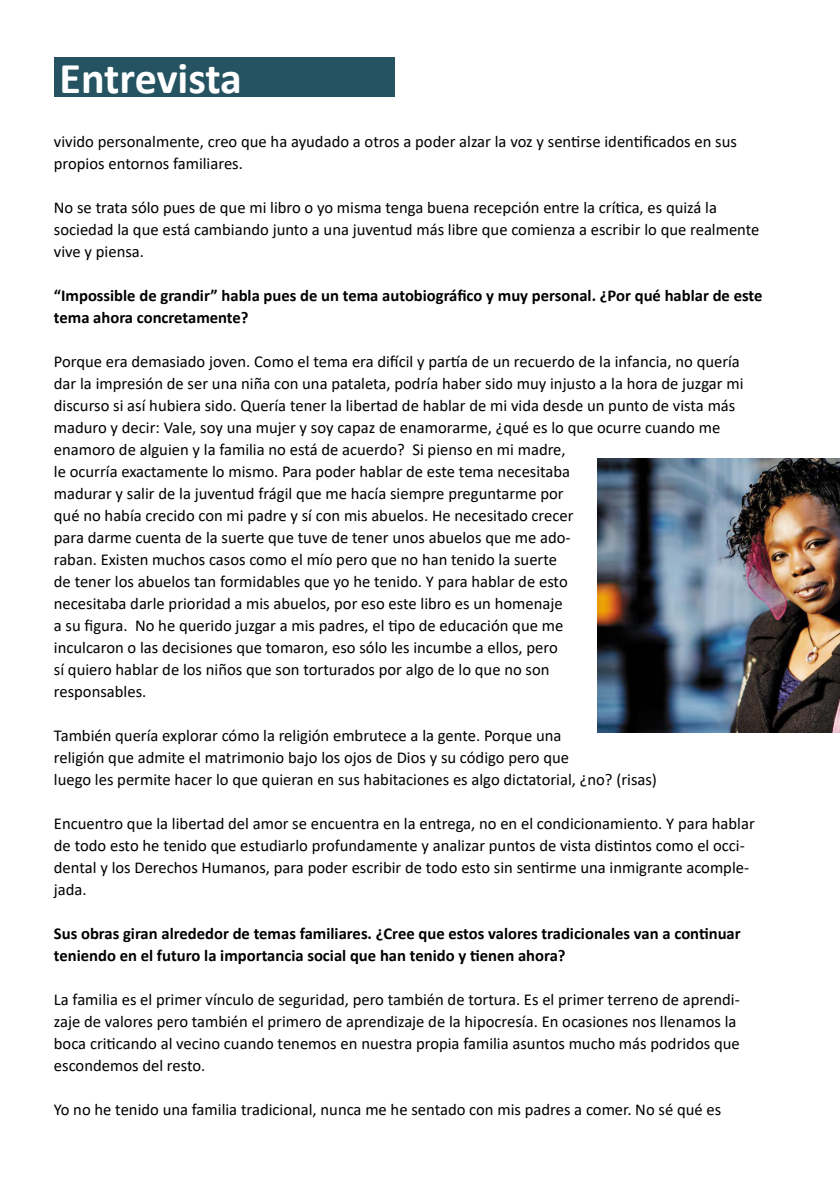
<style>
.page{position:relative;width:840px;height:1191px;background:#fff}
.page>*{position:absolute;margin:0;border:0;box-sizing:border-box;transform-origin:0 0}
.t1{font:700 44px "Calibri";letter-spacing:-.005em;color:#fff}
.t2{font:16.6px/22px "Calibri";color:#000}
.t3{font:700 16.6px/22px "Calibri";color:#000}
</style>
<div class="page">
<img style="left:597px;top:458px;width:242px;height:274px">
<div style="left:54px;top:57px;width:340px;height:39px;background:#265361"></div>
<p class="t1" style="left:60px;top:47px;width:184px">Entrevista</p>
<p class="t2" style="left:54px;top:130px;width:684px">vivido personalmente, creo que ha ayudado a otros a poder alzar la voz y sentirse identificados en sus propios entornos familiares.</p>
<p class="t2" style="left:54px;top:196px;width:706px">No se trata sólo pues de que mi libro o yo misma tenga buena recepción entre la crítica, es quizá la sociedad la que está cambiando junto a una juventud más libre que comienza a escribir lo que realmente vive y piensa.</p>
<p class="t3" style="left:54px;top:284px;width:709px">“Impossible de grandir” habla pues de un tema autobiográfico y muy personal. ¿Por qué hablar de este tema ahora concretamente?</p>
<p class="t2" style="left:54px;top:350px;width:690px">Porque era demasiado joven. Como el tema era difícil y partía de un recuerdo de la infancia, no quería dar la impresión de ser una niña con una pataleta, podría haber sido muy injusto a la hora de juzgar mi discurso si así hubiera sido. Quería tener la libertad de hablar de mi vida desde un punto de vista más maduro y decir: Vale, soy una mujer y soy capaz de enamorarme, ¿qué es lo que ocurre cuando me enamoro de alguien y la familia no está de acuerdo? Si pienso en mi madre,<br>le ocurría exactamente lo mismo. Para poder hablar de este tema necesitaba<br>madurar y salir de la juventud frágil que me hacía siempre preguntarme por<br>qué no había crecido con mi padre y sí con mis abuelos. He necesitado crecer<br>para darme cuenta de la suerte que tuve de tener unos abuelos que me ado-<br>raban. Existen muchos casos como el mío pero que no han tenido la suerte<br>de tener los abuelos tan formidables que yo he tenido. Y para hablar de esto<br>necesitaba darle prioridad a mis abuelos, por eso este libro es un homenaje<br>a su figura. No he querido juzgar a mis padres, el tipo de educación que me<br>inculcaron o las decisiones que tomaron, eso sólo les incumbe a ellos, pero<br>sí quiero hablar de los niños que son torturados por algo de lo que no son<br>responsables.</p>
<p class="t2" style="left:54px;top:724px;width:604px">También quería explorar cómo la religión embrutece a la gente. Porque una<br>religión que admite el matrimonio bajo los ojos de Dios y su código pero que<br>luego les permite hacer lo que quieran en sus habitaciones es algo dictatorial, ¿no? (risas)</p>
<p class="t2" style="left:54px;top:812px;width:702px">Encuentro que la libertad del amor se encuentra en la entrega, no en el condicionamiento. Y para hablar de todo esto he tenido que estudiarlo profundamente y analizar puntos de vista distintos como el occi&shy;dental y los Derechos Humanos, para poder escribir de todo esto sin sentirme una inmigrante acomple&shy;jada.</p>
<p class="t3" style="left:54px;top:922px;width:688px">Sus obras giran alrededor de temas familiares. ¿Cree que estos valores tradicionales van a continuar teniendo en el futuro la importancia social que han tenido y tienen ahora?</p>
<p class="t2" style="left:54px;top:988px;width:687px">La familia es el primer vínculo de seguridad, pero también de tortura. Es el primer terreno de aprendi&shy;zaje de valores pero también el primero de aprendizaje de la hipocresía. En ocasiones nos llenamos la boca criticando al vecino cuando tenemos en nuestra propia familia asuntos mucho más podridos que escondemos del resto.</p>
<p class="t2" style="left:54px;top:1098px;width:668px">Yo no he tenido una familia tradicional, nunca me he sentado con mis padres a comer. No sé qué es</p>
</div>
